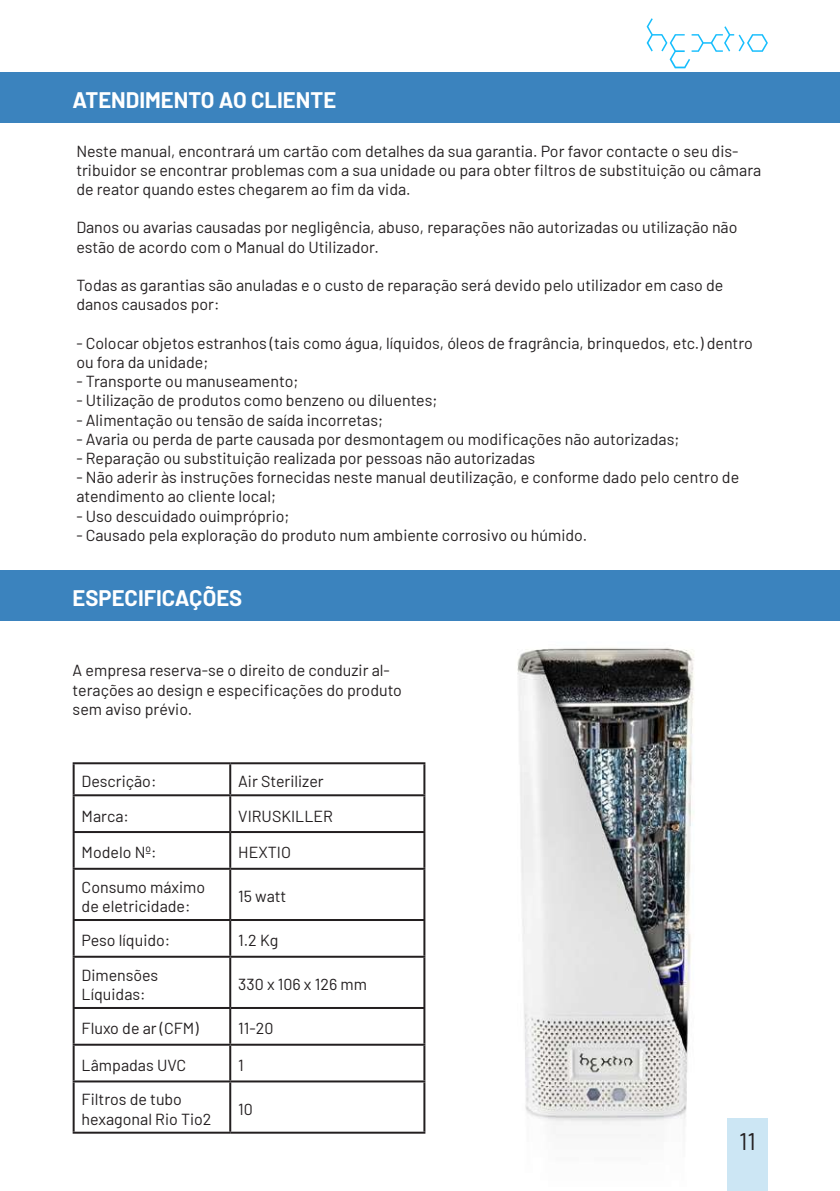
<style>
.page{position:relative;width:840px;height:1191px;background:#fff}
.page>*{position:absolute;margin:0;border:0;box-sizing:border-box;transform-origin:0 0}
.t1{font:24px "Barlow";color:#231f20}
.t2{font:700 22px "Barlow";color:#fff}
.t3{font:16px/19.2px "Barlow";color:#231f20}
</style>
<div class="page">
<svg style="left:646px;top:18px;width:121px;height:50px"></svg>
<div style="left:0;top:570px;width:839px;height:50px;background:#3b83be"></div>
<div style="left:0;top:72px;width:839px;height:50px;background:#3b83be"></div>
<img style="left:417px;top:648px;width:351px;height:538px">
<hr style="left:73px;top:762px;width:157px;height:2px;background:#231f20">
<hr style="left:73px;top:764px;width:2px;height:30px;background:#231f20">
<hr style="left:230px;top:762px;width:195px;height:2px;background:#231f20">
<hr style="left:229px;top:764px;width:2px;height:30px;background:#231f20">
<hr style="left:423px;top:764px;width:2px;height:30px;background:#231f20">
<hr style="left:73px;top:794px;width:157px;height:2px;background:#231f20">
<hr style="left:73px;top:796px;width:2px;height:35px;background:#231f20">
<hr style="left:230px;top:794px;width:195px;height:2px;background:#231f20">
<hr style="left:229px;top:796px;width:2px;height:35px;background:#231f20">
<hr style="left:423px;top:796px;width:2px;height:35px;background:#231f20">
<hr style="left:73px;top:831px;width:157px;height:2px;background:#231f20">
<hr style="left:73px;top:833px;width:2px;height:34px;background:#231f20">
<hr style="left:230px;top:831px;width:195px;height:2px;background:#231f20">
<hr style="left:229px;top:833px;width:2px;height:34px;background:#231f20">
<hr style="left:423px;top:833px;width:2px;height:34px;background:#231f20">
<hr style="left:73px;top:867px;width:157px;height:2px;background:#231f20">
<hr style="left:73px;top:869px;width:2px;height:50px;background:#231f20">
<hr style="left:230px;top:867px;width:195px;height:2px;background:#231f20">
<hr style="left:229px;top:869px;width:2px;height:50px;background:#231f20">
<hr style="left:423px;top:869px;width:2px;height:50px;background:#231f20">
<hr style="left:73px;top:919px;width:157px;height:2px;background:#231f20">
<hr style="left:73px;top:921px;width:2px;height:34px;background:#231f20">
<hr style="left:230px;top:919px;width:195px;height:2px;background:#231f20">
<hr style="left:229px;top:921px;width:2px;height:34px;background:#231f20">
<hr style="left:423px;top:921px;width:2px;height:34px;background:#231f20">
<hr style="left:73px;top:955px;width:157px;height:2px;background:#231f20">
<hr style="left:73px;top:957px;width:2px;height:50px;background:#231f20">
<hr style="left:230px;top:955px;width:195px;height:2px;background:#231f20">
<hr style="left:229px;top:957px;width:2px;height:50px;background:#231f20">
<hr style="left:423px;top:957px;width:2px;height:50px;background:#231f20">
<hr style="left:73px;top:1007px;width:157px;height:2px;background:#231f20">
<hr style="left:73px;top:1009px;width:2px;height:34px;background:#231f20">
<hr style="left:230px;top:1007px;width:195px;height:2px;background:#231f20">
<hr style="left:229px;top:1009px;width:2px;height:34px;background:#231f20">
<hr style="left:423px;top:1009px;width:2px;height:34px;background:#231f20">
<hr style="left:73px;top:1043px;width:157px;height:2px;background:#231f20">
<hr style="left:73px;top:1045px;width:2px;height:35px;background:#231f20">
<hr style="left:230px;top:1043px;width:195px;height:2px;background:#231f20">
<hr style="left:229px;top:1045px;width:2px;height:35px;background:#231f20">
<hr style="left:423px;top:1045px;width:2px;height:35px;background:#231f20">
<hr style="left:73px;top:1080px;width:157px;height:2px;background:#231f20">
<hr style="left:73px;top:1082px;width:2px;height:49px;background:#231f20">
<hr style="left:230px;top:1080px;width:195px;height:2px;background:#231f20">
<hr style="left:229px;top:1082px;width:2px;height:49px;background:#231f20">
<hr style="left:423px;top:1082px;width:2px;height:49px;background:#231f20">
<hr style="left:73px;top:1131px;width:157px;height:2px;background:#231f20">
<hr style="left:230px;top:1131px;width:195px;height:2px;background:#231f20">
<div style="left:726px;top:1119px;width:41px;height:72px;background:#cce6f4"></div>
<h2 class="t2" style="left:73px;top:84px;width:265px">ATENDIMENTO AO CLIENTE</h2>
<p class="t3" style="left:76px;top:140px;width:686px">Neste manual, encontrará um cartão com detalhes da sua garantia. Por favor contacte o seu dis&shy;tribuidor se encontrar problemas com a sua unidade ou para obter filtros de substituição ou câmara de reator quando estes chegarem ao fim da vida.</p>
<p class="t3" style="left:76px;top:217px;width:662px">Danos ou avarias causadas por negligência, abuso, reparações não autorizadas ou utilização não estão de acordo com o Manual do Utilizador.</p>
<p class="t3" style="left:76px;top:274px;width:648px">Todas as garantias são anuladas e o custo de reparação será devido pelo utilizador em caso de danos causados por:</p>
<p class="t3" style="left:76px;top:332px;width:677px">- Colocar objetos estranhos (tais como água, líquidos, óleos de fragrância, brinquedos, etc.) dentro ou fora da unidade;</p>
<p class="t3" style="left:76px;top:370px;width:223px">- Transporte ou manuseamento;</p>
<p class="t3" style="left:76px;top:390px;width:362px">- Utilização de produtos como benzeno ou diluentes;</p>
<p class="t3" style="left:76px;top:409px;width:308px">- Alimentação ou tensão de saída incorretas;</p>
<p class="t3" style="left:76px;top:428px;width:604px">- Avaria ou perda de parte causada por desmontagem ou modificações não autorizadas;</p>
<p class="t3" style="left:76px;top:447px;width:460px">- Reparação ou substituição realizada por pessoas não autorizadas</p>
<p class="t3" style="left:76px;top:466px;width:664px">- Não aderir às instruções fornecidas neste manual deutilização, e conforme dado pelo centro de atendimento ao cliente local;</p>
<p class="t3" style="left:76px;top:505px;width:215px">- Uso descuidado ouimpróprio;</p>
<p class="t3" style="left:76px;top:524px;width:512px">- Causado pela exploração do produto num ambiente corrosivo ou húmido.</p>
<h2 class="t2" style="left:73px;top:582px;width:171px">ESPECIFICAÇÕES</h2>
<p class="t3" style="left:73px;top:659px;width:331px">A empresa reserva-se o direito de conduzir al&shy;terações ao design e especificações do produto sem aviso prévio.</p>
<p class="t3" style="left:82px;top:770px;width:76px">Descrição:</p>
<p class="t3" style="left:238px;top:770px;width:87px">Air Sterilizer</p>
<p class="t3" style="left:82px;top:805px;width:49px">Marca:</p>
<p class="t3" style="left:238px;top:805px;width:96px">VIRUSKILLER</p>
<p class="t3" style="left:82px;top:842px;width:76px">Modelo Nº:</p>
<p class="t3" style="left:238px;top:842px;width:54px">HEXTIO</p>
<p class="t3" style="left:82px;top:876px;width:125px">Consumo máximo de eletricidade:</p>
<p class="t3" style="left:238px;top:885px;width:50px">15 watt</p>
<p class="t3" style="left:82px;top:929px;width:90px">Peso líquido:</p>
<p class="t3" style="left:238px;top:929px;width:41px">1.2 Kg</p>
<p class="t3" style="left:82px;top:964px;width:78px">Dimensões<br>Líquidas:</p>
<p class="t3" style="left:238px;top:973px;width:130px">330 x 106 x 126 mm</p>
<p class="t3" style="left:82px;top:1017px;width:118px">Fluxo de ar (CFM)</p>
<p class="t3" style="left:238px;top:1017px;width:37px">11-20</p>
<p class="t3" style="left:82px;top:1054px;width:106px">Lâmpadas UVC</p>
<p class="t3" style="left:238px;top:1054px;width:7px">1</p>
<p class="t3" style="left:82px;top:1088px;width:131px">Filtros de tubo hexagonal Rio Tio2</p>
<p class="t3" style="left:238px;top:1098px;width:16px">10</p>
<h1 class="t1" style="left:738px;top:1124px;width:18px">11</h1>
</div>
